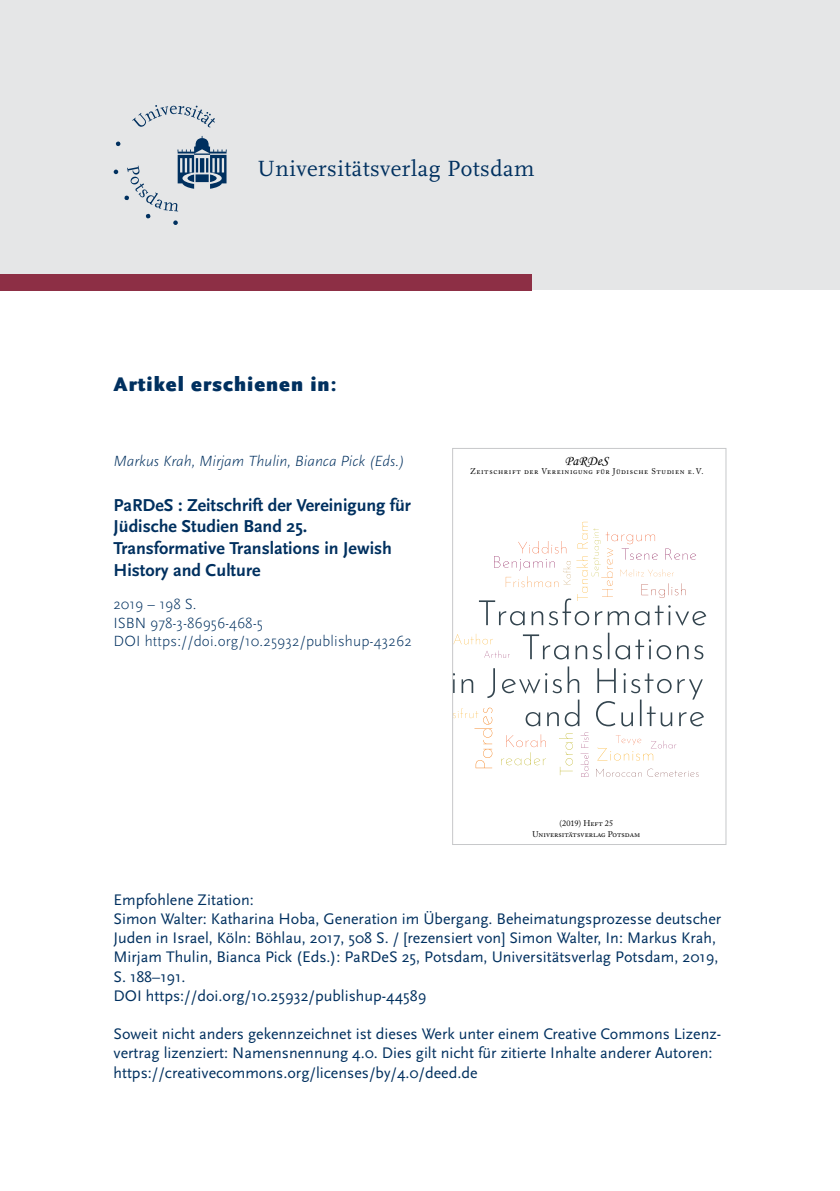
<style>
.page{position:relative;width:840px;height:1191px;background:#fff}
.page>*{position:absolute;margin:0;border:0;box-sizing:border-box;transform-origin:0 0}
.t1{font:23px "Scala";letter-spacing:.02em;color:#00305f}
.Titel_1{font:900 20.6px "Scala Sans Pro";letter-spacing:.05em;color:#00305f}
.Fließtext{font:700 18px/21.6px "Scala Sans Pro";color:#00305f}
.Fließtext-2{font:16px/19.2px "Scala Sans Pro";color:#00305f}
.Fließtext-3{font:300 15.4px/18.4px "Scala Sans Pro";letter-spacing:.01em;color:#00305f}
.Titel_1-2{font:italic 300 15.4px "Scala Sans Pro";color:#00305f}
.t2{font:14px "Monotype Corsiva";letter-spacing:.01em;color:#000}
.t3{font:8.2px "Adobe Caslon Pro";letter-spacing:.055em;color:#000}
.t4{font:8.2px/10.8px "Adobe Caslon Pro";color:#000;text-align:center}
</style>
<div class="page">
<div style="left:0;top:0;width:839px;height:290px;background:#e4e5e6"></div>
<svg style="left:132px;top:105px;width:83px;height:22px"></svg>
<svg style="left:113px;top:136px;width:113px;height:89px"></svg>
<div style="left:0;top:274px;width:531px;height:17px;background:#8d2f45"></div>
<svg style="left:522px;top:632px;width:181px;height:27px"></svg>
<svg style="left:484px;top:650px;width:25px;height:8px"></svg>
<svg style="left:454px;top:634px;width:38px;height:10px"></svg>
<svg style="left:454px;top:666px;width:249px;height:111px"></svg>
<svg style="left:478px;top:522px;width:228px;height:103px"></svg>
<div style="left:452px;top:448px;width:274px;height:397px;border:1px solid #c7c8ca"></div>
<p class="t1" style="left:257px;top:156px;width:278px">Universitätsverlag Potsdam</p>
<p class="Titel_1" style="left:113px;top:372px;width:224px">Artikel erschienen in:</p>
<p class="Titel_1-2" style="left:113px;top:452px;width:292px">Markus Krah, Mirjam Thulin, Bianca Pick (Eds.)</p>
<p class="Fließtext" style="left:113px;top:494px;width:299px">PaRDeS : Zeitschrift der Vereinigung für<br>Jüdische Studien Band 25.<br>Transformative Translations in Jewish<br>History and Culture</p>
<p class="Fließtext-3" style="left:113px;top:595px;width:84px">2019 – 198 S.</p>
<p class="Fließtext-3" style="left:113px;top:614px;width:299px">ISBN 978-3-86956-468-5<br>DOI https://doi.org/10.25932/publishup-43262</p>
<p class="t2" style="left:564px;top:452px;width:45px">PaRDeS</p>
<p class="t3" style="left:470px;top:467px;width:235px">Zeitschrift der Vereinigung für Jüdische Studien e. V.</p>
<p class="t4" style="left:532px;top:817px;width:109px">(2019) Heft 25<br>Universitätsverlag Potsdam</p>
<p class="Fließtext-2" style="left:113px;top:890px;width:142px">Empfohlene Zitation:</p>
<p class="Fließtext-2" style="left:113px;top:909px;width:609px">Simon Walter: Katharina Hoba, Generation im Übergang. Beheimatungsprozesse deutscher Juden in Israel, Köln: Böhlau, 2017, 508 S. / [rezensiert von] Simon Walter, In: Markus Krah, Mirjam Thulin, Bianca Pick (Eds.): PaRDeS 25, Potsdam, Universitätsverlag Potsdam, 2019, S. 188–191.</p>
<p class="Fließtext-2" style="left:113px;top:986px;width:314px">DOI https://doi.org/10.25932/publishup-44589</p>
<p class="Fließtext-2" style="left:113px;top:1024px;width:607px">Soweit nicht anders gekennzeichnet ist dieses Werk unter einem Creative Commons Lizenz&shy;vertrag lizenziert: Namensnennung 4.0. Dies gilt nicht für zitierte Inhalte anderer Autoren:</p>
<p class="Fließtext-2" style="left:113px;top:1062px;width:365px">https://creativecommons.org/licenses/by/4.0/deed.de</p>
</div>
